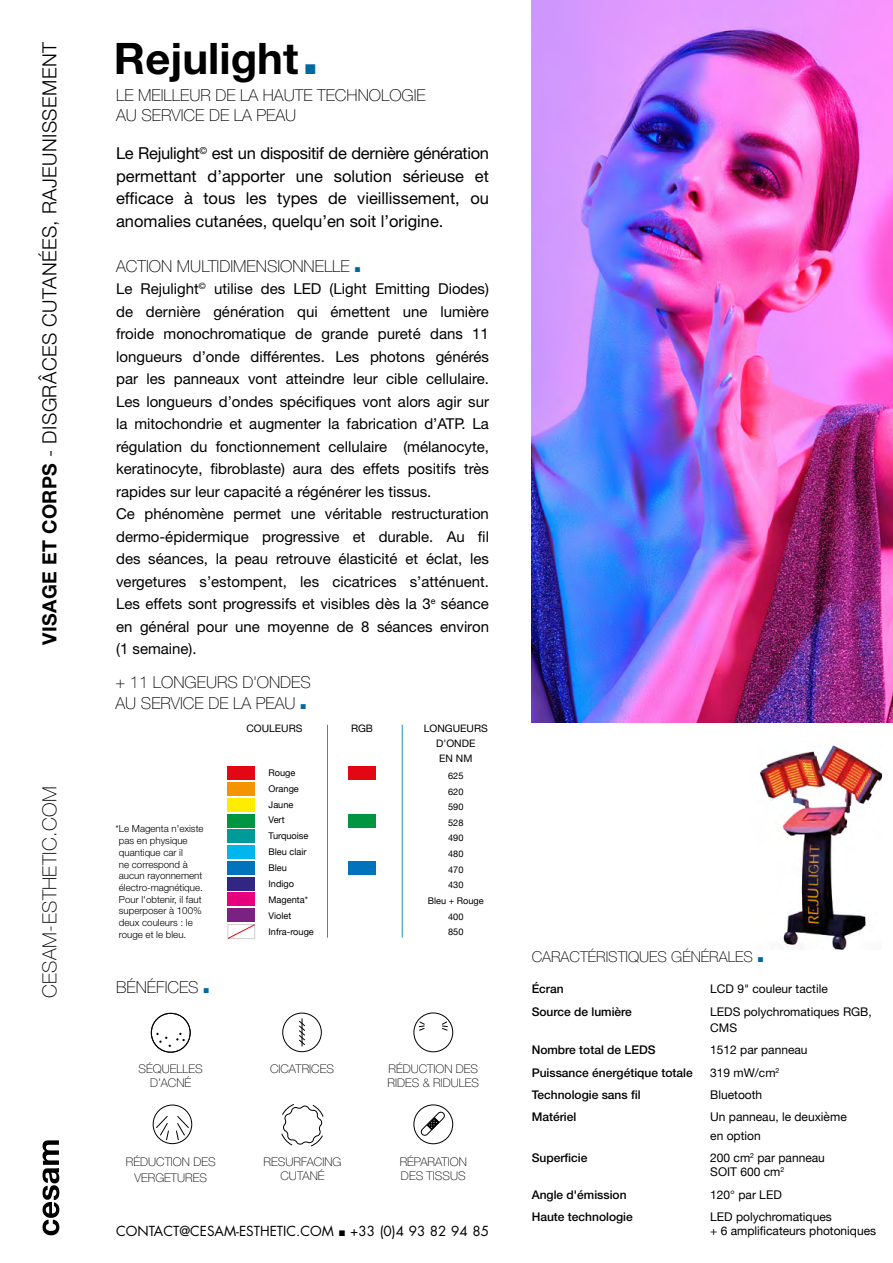
<style>
.page{position:relative;width:893px;height:1263px;background:#fff}
.page>*{position:absolute;margin:0;border:0;box-sizing:border-box;transform-origin:0 0}
.t1{font:700 43.5px "Helvetica Neue LT Std";color:#000}
.t2{font:300 19.5px "Helvetica Neue LT Std";letter-spacing:.02em;color:#000}
.t3{font:100 19.5px "Helvetica Neue LT Std";letter-spacing:.02em;color:#000}
.t4{font:16.5px/22.5px "Helvetica Neue LT Std";color:#000;text-align:justify}
.t5{font:100 16.5px/21px "Helvetica Neue LT Std";color:#000}
.t6{font:15px/22.5px "Helvetica Neue LT Std";color:#000}
.t7{font:100 15px "Helvetica Neue LT Std";color:#000}
.t8{font:13.5px "Futura Std";color:#000}
.t9{font:500 12px "Helvetica Neue LT Std";color:#000}
.t10{font:12px/14.4px "Helvetica Neue";color:#000}
.t11{font:100 12px/14.4px "Helvetica Neue LT Std";color:#000;text-align:center}
.t12{font:12px/16.5px "Helvetica Neue LT Std";color:#000}
.t13{font:10.35px/15px "Helvetica Neue LT Std";color:#000;text-align:center}
.t14{font:300 9.75px/11.7px "Helvetica Neue LT Std";color:#000}
.t15{font:9.15px/15.6px "Helvetica Neue";color:#000;text-align:center}
.s1{font-weight:700}
.s2{font-family:"Arial";font-weight:400;font-size:21px;color:#0069a2}
.s3{font-family:"Arial";font-weight:400;font-size:10.5px;color:#0069a2}
.s4{font-family:"Arial";font-size:12px}
</style>
<div class="page">
<img style="left:759px;top:743px;width:122px;height:207px">
<img style="left:531px;top:0;width:362px;height:723px">
<svg style="left:228px;top:924px;width:27px;height:15px"></svg>
<hr style="left:327px;top:725px;width:1px;height:213px;background:#1a94be">
<hr style="left:402px;top:725px;width:1px;height:213px;background:#1a94be">
<div style="left:348px;top:767px;width:28px;height:13px;background:#e30613"></div>
<div style="left:348px;top:814px;width:28px;height:13px;background:#009641"></div>
<div style="left:348px;top:861px;width:28px;height:13px;background:#0073bc"></div>
<div style="left:228px;top:767px;width:27px;height:13px;background:#e30613"></div>
<div style="left:228px;top:782px;width:27px;height:14px;background:#f49400"></div>
<div style="left:228px;top:798px;width:27px;height:13px;background:#ffed00"></div>
<div style="left:228px;top:814px;width:27px;height:13px;background:#009641"></div>
<div style="left:228px;top:830px;width:27px;height:13px;background:#009a98"></div>
<div style="left:228px;top:845px;width:27px;height:14px;background:#00b6ed"></div>
<div style="left:228px;top:861px;width:27px;height:13px;background:#0073bc"></div>
<div style="left:228px;top:877px;width:27px;height:13px;background:#312783"></div>
<div style="left:228px;top:893px;width:27px;height:13px;background:#e6007d"></div>
<div style="left:228px;top:908px;width:27px;height:14px;background:#7a2182"></div>
<div style="left:413px;top:1012px;width:40px;height:40px;border:1px solid #000;border-radius:50%"></div>
<svg style="left:418px;top:1021px;width:7px;height:10px"></svg>
<svg style="left:442px;top:1021px;width:6px;height:10px"></svg>
<div style="left:151px;top:1013px;width:39px;height:39px;border:1px solid #000;border-radius:50%"></div>
<div style="left:151px;top:1013px;width:40px;height:39px;border:1px solid #000;border-radius:50%"></div>
<svg style="left:156px;top:1033px;width:29px;height:14px"></svg>
<div style="left:282px;top:1013px;width:40px;height:39px;border:1px solid #000;border-radius:50%"></div>
<svg style="left:299px;top:1018px;width:6px;height:28px"></svg>
<div style="left:153px;top:1105px;width:39px;height:39px;border:1px solid #000;border-radius:50%"></div>
<svg style="left:176px;top:1115px;width:14px;height:26px"></svg>
<svg style="left:155px;top:1115px;width:14px;height:26px"></svg>
<svg style="left:281px;top:1104px;width:43px;height:43px"></svg>
<div style="left:413px;top:1104px;width:40px;height:40px;border:1px solid #000;border-radius:50%"></div>
<svg style="left:421px;top:1111px;width:24px;height:25px"></svg>
<svg style="left:43px;top:1140px;width:16px;height:95px"></svg>
<h2 class="t2" style="left:38px;top:645px;width:604px;rotate:-90deg"><span class="s1">VISAGE ET CORPS</span> - DISGRÂCES CUTANÉES, RAJEUNISSEMENT</h2>
<h2 class="t3" style="left:38px;top:998px;width:213px;rotate:-90deg">CESAM-ESTHETIC.COM</h2>
<h1 class="t1" style="left:114px;top:31px;width:204px">Rejulight <span class="s2">■</span></h1>
<p class="t5" style="left:116px;top:86px;width:311px;line-height:19.8px">LE MEILLEUR DE LA HAUTE TECHNOLOGIE<br>AU SERVICE DE LA PEAU</p>
<p class="t4" style="left:116px;top:142px;width:374px">Le Rejulight<sup>©</sup> est un dispositif de dernière génération permettant d’apporter une solution sérieuse et efficace à tous les types de vieillissement, ou anomalies cutanées, quelqu’en soit l’origine.</p>
<p class="t5" style="left:116px;top:255px;width:246px">ACTION MULTIDIMENSIONNELLE <span class="s3">■</span></p>
<p class="t6" style="left:116px;top:277px;width:374px">Le Rejulight<sup>©</sup> utilise des LED (Light Emitting Diodes) de dernière génération qui émettent une lumière froide monochromatique de grande pureté dans 11 longueurs d’onde différentes. Les photons générés par les panneaux vont atteindre leur cible cellulaire.<br>Les longueurs d’ondes spécifiques vont alors agir sur la mitochondrie et augmenter la fabrication d’ATP. La régulation du fonctionnement cellulaire (mélanocyte, keratinocyte, fibroblaste) aura des effets positifs très rapides sur leur capacité a régénérer les tissus.<br>Ce phénomène permet une véritable restructuration dermo-épidermique progressive et durable. Au fil des séances, la peau retrouve élasticité et éclat, les vergetures s’estompent, les cicatrices s’atténuent.<br>Les effets sont progressifs et visibles dès la 3<sup>e</sup> séance en général pour une moyenne de 8 séances environ (1 semaine).</p>
<p class="t5" style="left:115px;top:671px;width:197px">+ 11 LONGEURS D'ONDES<br>AU SERVICE DE LA PEAU <span class="s3">■</span></p>
<p class="t14" style="left:119px;top:823px;width:86px;text-indent:-3px">*Le Magenta n'existe pas en physique quantique car il<br>ne correspond à aucun rayonnement électro-magnétique.<br>Pour l'obtenir, il faut superposer à 100% deux couleurs : le rouge et le bleu.</p>
<p class="t5" style="left:116px;top:976px;width:95px">BÉNÉFICES <span class="s3">■</span></p>
<p class="t13" style="left:246px;top:721px;width:58px">COULEURS</p>
<p class="t15" style="left:269px;top:765px;width:47px;text-align:left">Rouge<br>Orange<br>Jaune<br>Vert<br>Turquoise<br>Bleu clair<br>Bleu<br>Indigo<br>Magenta*<br>Violet<br>Infra-rouge</p>
<p class="t13" style="left:351px;top:721px;width:24px">RGB</p>
<p class="t13" style="left:424px;top:721px;width:66px">LONGUEURS<br>D'ONDE<br>EN NM</p>
<p class="t15" style="left:428px;top:768px;width:57px">625<br>620<br>590<br>528<br>490<br>480<br>470<br>430<br>Bleu + Rouge<br>400<br>850</p>
<p class="t11" style="left:139px;top:1061px;width:66px">SÉQUELLES<br>D’ACNÉ</p>
<p class="t11" style="left:270px;top:1061px;width:66px">CICATRICES</p>
<p class="t11" style="left:387px;top:1061px;width:93px;text-align:left">RÉDUCTION DES<br>RIDES &amp; RIDULES</p>
<p class="t11" style="left:126px;top:1153px;width:91px;line-height:16.5px">RÉDUCTION DES<br>VERGETURES</p>
<p class="t11" style="left:264px;top:1154px;width:79px">RESURFACING<br>CUTANÉ</p>
<p class="t11" style="left:400px;top:1154px;width:69px;text-align:left">RÉPARATION<br>DES TISSUS</p>
<p class="t8" style="left:116px;top:1222px;width:374px">CONTACT@CESAM-ESTHETIC.COM <span class="s4">■</span> +33 (0)4 93 82 94 85</p>
<p class="t7" style="left:532px;top:948px;width:234px">CARACTÉRISTIQUES GÉNÉRALES <span class="s3">■</span></p>
<p class="t9" style="left:532px;top:982px;width:34px">Écran</p>
<p class="t12" style="left:710px;top:980px;width:119px">LCD 9" couleur tactile</p>
<p class="t9" style="left:532px;top:1004px;width:102px">Source de lumière</p>
<p class="t12" style="left:710px;top:1003px;width:163px">LEDS polychromatiques RGB,<br>CMS</p>
<p class="t9" style="left:532px;top:1043px;width:125px">Nombre total de LEDS</p>
<p class="t12" style="left:710px;top:1041px;width:99px">1512 par panneau</p>
<p class="t9" style="left:532px;top:1065px;width:163px">Puissance énergétique totale</p>
<p class="t12" style="left:710px;top:1064px;width:71px">319 mW/cm<sup>2</sup></p>
<p class="t9" style="left:532px;top:1087px;width:110px">Technologie sans fil</p>
<p class="t10" style="left:710px;top:1088px;width:54px">Bluetooth</p>
<p class="t9" style="left:532px;top:1110px;width:46px">Matériel</p>
<p class="t10" style="left:710px;top:1108px;width:138px;line-height:18.6px">Un panneau, le deuxième en option</p>
<p class="t9" style="left:532px;top:1150px;width:57px">Superficie</p>
<p class="t10" style="left:710px;top:1151px;width:116px">200 cm<sup>2</sup> par panneau<br>SOIT 600 cm<sup>2</sup></p>
<p class="t9" style="left:532px;top:1187px;width:96px">Angle d'émission</p>
<p class="t10" style="left:710px;top:1188px;width:73px">120° par LED</p>
<p class="t9" style="left:532px;top:1209px;width:103px">Haute technologie</p>
<p class="t10" style="left:710px;top:1210px;width:167px">LED polychromatiques<br>+ 6 amplificateurs photoniques</p>
</div>
